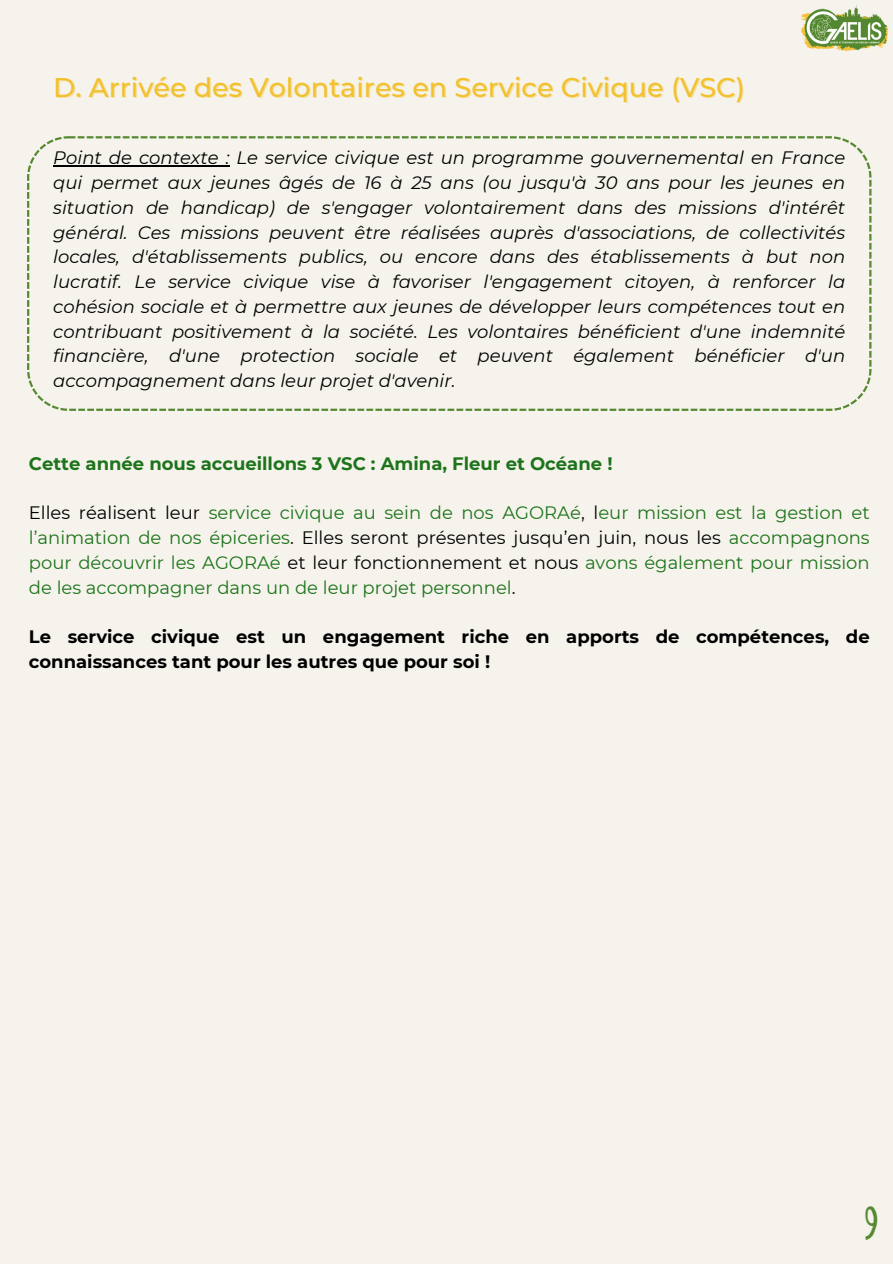
<style>
.page{position:relative;width:893px;height:1264px;background:#fff}
.page>*{position:absolute;margin:0;border:0;box-sizing:border-box;transform-origin:0 0}
.t1{font:48px "Breakfast Club";color:#568931}
.t2{font:500 27px "Montserrat";color:#f2c12e}
.t3{font:italic 18px/24.8px "Montserrat";color:#000;text-align:justify}
.t4{font:18px/24.8px "Montserrat";color:#1d741b;text-align:justify}
.t5{font:700 18px/24.8px "Montserrat";color:#000}
.t6{font:700 18px "Montserrat";color:#1d741b}
.s1{color:#000}
</style>
<div class="page">
<div style="left:0;top:0;width:892px;height:1263px;background:#f6f3ec"></div>
<img style="left:800px;top:6px;width:88px;height:46px">
<svg style="left:27px;top:136px;width:844px;height:275px"></svg>
<p class="t2" style="left:53px;top:71px;width:693px">D. Arrivée des Volontaires en Service Civique (VSC)</p>
<p class="t3" style="left:53px;top:145px;width:793px">Point de contexte : Le service civique est un programme gouvernemental en France qui permet aux jeunes âgés de 16 à 25 ans (ou jusqu'à 30 ans pour les jeunes en situation de handicap) de s'engager volontairement dans des missions d'intérêt général. Ces missions peuvent être réalisées auprès d'associations, de collectivités locales, d'établissements publics, ou encore dans des établissements à but non lucratif. Le service civique vise à favoriser l'engagement citoyen, à renforcer la cohésion sociale et à permettre aux jeunes de développer leurs compétences tout en contribuant positivement à la société. Les volontaires bénéficient d'une indemnité financière, d'une protection sociale et peuvent également bénéficier d'un accompagnement dans leur projet d'avenir.</p>
<p class="t6" style="left:29px;top:452px;width:585px">Cette année nous accueillons 3 VSC : Amina, Fleur et Océane !</p>
<p class="t4" style="left:29px;top:500px;width:842px"><span class="s1">Elles réalisent leur</span> service civique au sein de nos AGORAé<span class="s1">, l</span>eur mission est la gestion et l’animation de nos épiceries<span class="s1">. Elles seront présentes jusqu’en juin, nous les</span> accompagnons pour découvrir les AGORAé <span class="s1">et leur fonctionnement et nous</span> avons également pour mission de les accompagner dans un de leur projet personnel<span class="s1">.</span></p>
<p class="t5" style="left:29px;top:624px;width:842px">Le service civique est un engagement riche en apports de compétences, de connaissances tant pour les autres que pour soi !</p>
<p class="t1" style="left:864px;top:1203px;width:15px">9</p>
</div>
